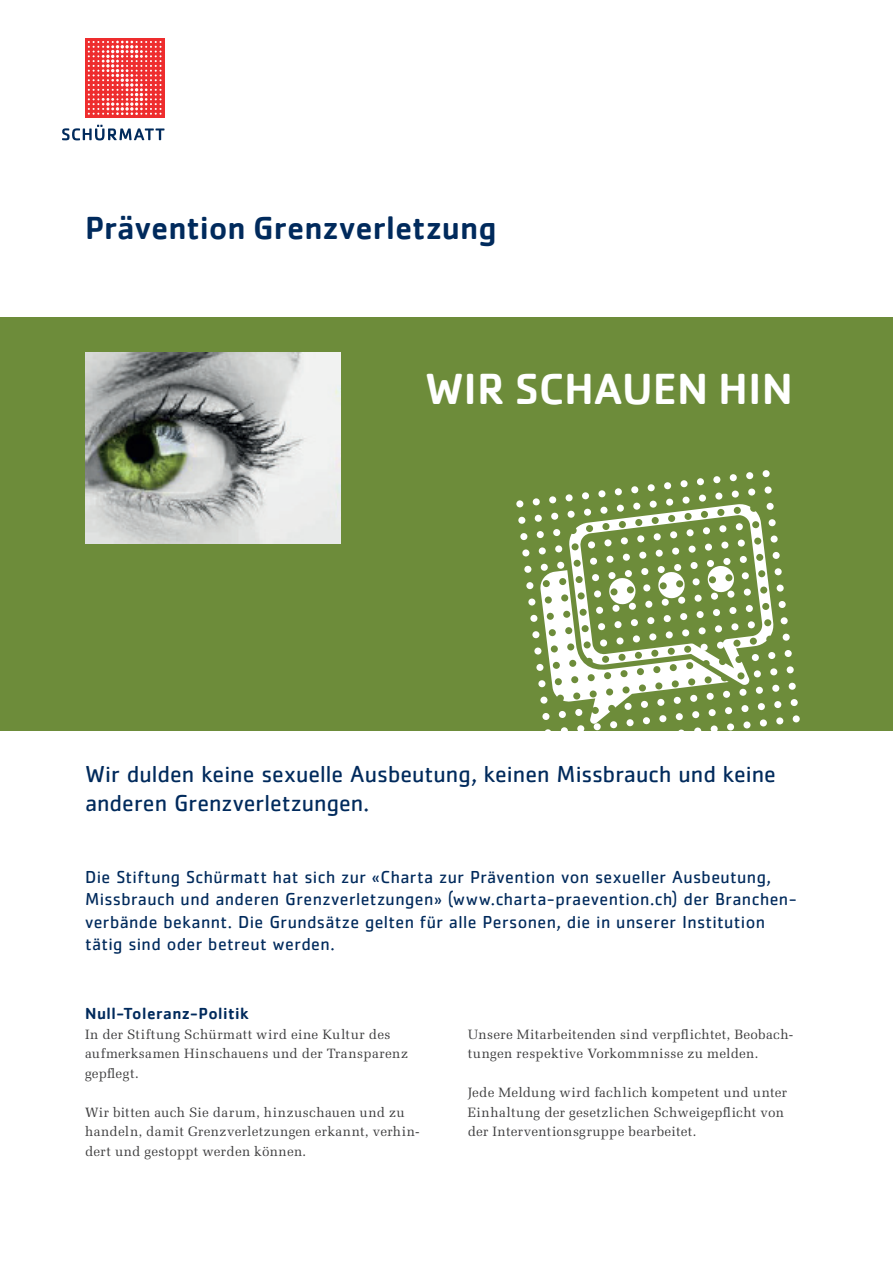
<style>
.page{position:relative;width:893px;height:1263px;background:#fff}
.page>*{position:absolute;margin:0;border:0;box-sizing:border-box;transform-origin:0 0}
.t1{font:500 45px "Cachet";color:#fff}
.t2{font:500 33px "Cachet";color:#002a5c}
.t3{font:24px/28.8px "Cachet Std";color:#002a5c}
.t4{font:18px/22.5px "Cachet Std";letter-spacing:.02em;color:#002a5c}
.t5{font:500 16.5px "Cachet";letter-spacing:.03em;color:#002a5c}
.t6{font:13.5px/19.5px "Melior LT Std";letter-spacing:.02em;color:#3e3e3f}
</style>
<div class="page">
<div style="left:0;top:317px;width:893px;height:414px;background:#6d8c3a"></div>
<svg style="left:62px;top:125px;width:103px;height:15px"></svg>
<div style="left:85px;top:38px;width:79px;height:79px;background:#ee2d2e"></div>
<svg style="left:88px;top:41px;width:74px;height:74px"></svg>
<svg style="left:516px;top:500px;width:8px;height:8px"></svg>
<svg style="left:532px;top:498px;width:8px;height:8px"></svg>
<div style="left:549px;top:496px;width:7px;height:8px;background:#fff;border-radius:50%"></div>
<svg style="left:565px;top:494px;width:8px;height:8px"></svg>
<div style="left:582px;top:492px;width:7px;height:7px;background:#fff;border-radius:50%"></div>
<div style="left:598px;top:490px;width:8px;height:7px;background:#fff;border-radius:50%"></div>
<div style="left:615px;top:488px;width:7px;height:7px;background:#fff;border-radius:50%"></div>
<div style="left:631px;top:486px;width:7px;height:7px;background:#fff;border-radius:50%"></div>
<div style="left:647px;top:484px;width:8px;height:7px;background:#fff;border-radius:50%"></div>
<div style="left:664px;top:482px;width:7px;height:7px;background:#fff;border-radius:50%"></div>
<div style="left:680px;top:480px;width:8px;height:7px;background:#fff;border-radius:50%"></div>
<div style="left:697px;top:478px;width:7px;height:7px;background:#fff;border-radius:50%"></div>
<div style="left:713px;top:476px;width:8px;height:7px;background:#fff;border-radius:50%"></div>
<div style="left:729px;top:474px;width:8px;height:7px;background:#fff;border-radius:50%"></div>
<div style="left:746px;top:472px;width:7px;height:7px;background:#fff;border-radius:50%"></div>
<div style="left:762px;top:470px;width:8px;height:7px;background:#fff;border-radius:50%"></div>
<svg style="left:518px;top:516px;width:8px;height:8px"></svg>
<svg style="left:534px;top:514px;width:8px;height:8px"></svg>
<svg style="left:649px;top:500px;width:8px;height:8px"></svg>
<div style="left:666px;top:498px;width:7px;height:8px;background:#fff;border-radius:50%"></div>
<div style="left:682px;top:496px;width:8px;height:8px;background:#fff;border-radius:50%"></div>
<div style="left:699px;top:494px;width:7px;height:8px;background:#fff;border-radius:50%"></div>
<svg style="left:715px;top:492px;width:8px;height:8px"></svg>
<svg style="left:731px;top:490px;width:8px;height:8px"></svg>
<div style="left:748px;top:488px;width:7px;height:8px;background:#fff;border-radius:50%"></div>
<div style="left:764px;top:486px;width:8px;height:8px;background:#fff;border-radius:50%"></div>
<div style="left:520px;top:533px;width:8px;height:7px;background:#fff;border-radius:50%"></div>
<svg style="left:536px;top:531px;width:8px;height:7px"></svg>
<div style="left:522px;top:549px;width:8px;height:8px;background:#fff;border-radius:50%"></div>
<svg style="left:524px;top:565px;width:8px;height:8px"></svg>
<div style="left:770px;top:535px;width:8px;height:8px;background:#fff;border-radius:50%"></div>
<div style="left:526px;top:582px;width:8px;height:7px;background:#fff;border-radius:50%"></div>
<div style="left:772px;top:552px;width:8px;height:7px;background:#fff;border-radius:50%"></div>
<div style="left:528px;top:598px;width:8px;height:8px;background:#fff;border-radius:50%"></div>
<div style="left:774px;top:568px;width:8px;height:7px;background:#fff;border-radius:50%"></div>
<div style="left:530px;top:615px;width:8px;height:7px;background:#fff;border-radius:50%"></div>
<svg style="left:776px;top:584px;width:8px;height:8px"></svg>
<div style="left:532px;top:631px;width:8px;height:7px;background:#fff;border-radius:50%"></div>
<div style="left:778px;top:601px;width:8px;height:7px;background:#fff;border-radius:50%"></div>
<div style="left:534px;top:647px;width:8px;height:8px;background:#fff;border-radius:50%"></div>
<div style="left:780px;top:617px;width:8px;height:7px;background:#fff;border-radius:50%"></div>
<svg style="left:536px;top:664px;width:8px;height:7px"></svg>
<svg style="left:782px;top:633px;width:8px;height:8px"></svg>
<div style="left:768px;top:652px;width:7px;height:7px;background:#fff;border-radius:50%"></div>
<div style="left:784px;top:650px;width:8px;height:7px;background:#fff;border-radius:50%"></div>
<div style="left:770px;top:668px;width:7px;height:8px;background:#fff;border-radius:50%"></div>
<svg style="left:786px;top:666px;width:8px;height:8px"></svg>
<svg style="left:539px;top:504px;width:235px;height:221px"></svg>
<div style="left:624px;top:703px;width:8px;height:7px;background:#fff;border-radius:50%"></div>
<div style="left:641px;top:701px;width:7px;height:7px;background:#fff;border-radius:50%"></div>
<div style="left:657px;top:699px;width:8px;height:7px;background:#fff;border-radius:50%"></div>
<div style="left:673px;top:697px;width:8px;height:7px;background:#fff;border-radius:50%"></div>
<div style="left:690px;top:695px;width:7px;height:7px;background:#fff;border-radius:50%"></div>
<div style="left:706px;top:693px;width:8px;height:7px;background:#fff;border-radius:50%"></div>
<div style="left:723px;top:690px;width:7px;height:8px;background:#fff;border-radius:50%"></div>
<svg style="left:739px;top:688px;width:8px;height:8px"></svg>
<div style="left:756px;top:686px;width:7px;height:8px;background:#fff;border-radius:50%"></div>
<div style="left:772px;top:684px;width:7px;height:8px;background:#fff;border-radius:50%"></div>
<svg style="left:788px;top:682px;width:8px;height:8px"></svg>
<div style="left:544px;top:729px;width:8px;height:7px;background:#fff;border-radius:50%"></div>
<div style="left:561px;top:727px;width:7px;height:7px;background:#fff;border-radius:50%"></div>
<div style="left:577px;top:725px;width:7px;height:7px;background:#fff;border-radius:50%"></div>
<div style="left:593px;top:723px;width:8px;height:7px;background:#fff;border-radius:50%"></div>
<div style="left:610px;top:721px;width:7px;height:7px;background:#fff;border-radius:50%"></div>
<div style="left:626px;top:719px;width:8px;height:7px;background:#fff;border-radius:50%"></div>
<div style="left:643px;top:717px;width:7px;height:7px;background:#fff;border-radius:50%"></div>
<div style="left:659px;top:715px;width:8px;height:7px;background:#fff;border-radius:50%"></div>
<div style="left:675px;top:713px;width:8px;height:7px;background:#fff;border-radius:50%"></div>
<div style="left:692px;top:711px;width:7px;height:7px;background:#fff;border-radius:50%"></div>
<div style="left:708px;top:709px;width:8px;height:7px;background:#fff;border-radius:50%"></div>
<div style="left:725px;top:707px;width:7px;height:7px;background:#fff;border-radius:50%"></div>
<div style="left:741px;top:705px;width:8px;height:7px;background:#fff;border-radius:50%"></div>
<div style="left:758px;top:703px;width:7px;height:7px;background:#fff;border-radius:50%"></div>
<div style="left:774px;top:701px;width:7px;height:7px;background:#fff;border-radius:50%"></div>
<div style="left:790px;top:699px;width:8px;height:7px;background:#fff;border-radius:50%"></div>
<div style="left:678px;top:729px;width:7px;height:8px;background:#fff;border-radius:50%"></div>
<div style="left:694px;top:727px;width:7px;height:8px;background:#fff;border-radius:50%"></div>
<div style="left:710px;top:725px;width:8px;height:8px;background:#fff;border-radius:50%"></div>
<div style="left:727px;top:723px;width:7px;height:8px;background:#fff;border-radius:50%"></div>
<div style="left:743px;top:721px;width:8px;height:8px;background:#fff;border-radius:50%"></div>
<div style="left:760px;top:719px;width:7px;height:8px;background:#fff;border-radius:50%"></div>
<svg style="left:776px;top:717px;width:8px;height:8px"></svg>
<svg style="left:792px;top:715px;width:8px;height:8px"></svg>
<img style="left:85px;top:352px;width:255px;height:191px">
<h2 class="t2" style="left:85px;top:208px;width:413px">Prävention Grenzverletzung</h2>
<h1 class="t1" style="left:425px;top:361px;width:369px">WIR SCHAUEN HIN</h1>
<h3 class="t3" style="left:85px;top:759px;width:692px">Wir dulden keine sexuelle Ausbeutung, keinen Missbrauch und keine anderen Grenzverletzungen.</h3>
<p class="t4" style="left:85px;top:865px;width:713px">Die Stiftung Schürmatt hat sich zur «Charta zur Prävention von sexueller Ausbeutung, Missbrauch und anderen Grenzverletzungen» (www.charta-praevention.ch) der Branchen&shy;verbände bekannt. Die Grundsätze gelten für alle Personen, die in unserer Institution tätig sind oder betreut werden.</p>
<p class="t5" style="left:85px;top:1004px;width:165px">Null-Toleranz-Politik</p>
<p class="t6" style="left:85px;top:1024px;width:324px">In der Stiftung Schürmatt wird eine Kultur des aufmerksamen Hinschauens und der Transparenz gepflegt.</p>
<p class="t6" style="left:85px;top:1102px;width:336px">Wir bitten auch Sie darum, hinzuschauen und zu handeln, damit Grenzverletzungen erkannt, verhin&shy;dert und gestoppt werden können.</p>
<p class="t6" style="left:468px;top:1024px;width:327px">Unsere Mitarbeitenden sind verpflichtet, Beobach&shy;tungen respektive Vorkommnisse zu melden.</p>
<p class="t6" style="left:468px;top:1083px;width:321px">Jede Meldung wird fachlich kompetent und unter<br>Einhaltung der gesetzlichen Schweigepflicht von der Interventionsgruppe bearbeitet.</p>
</div>
